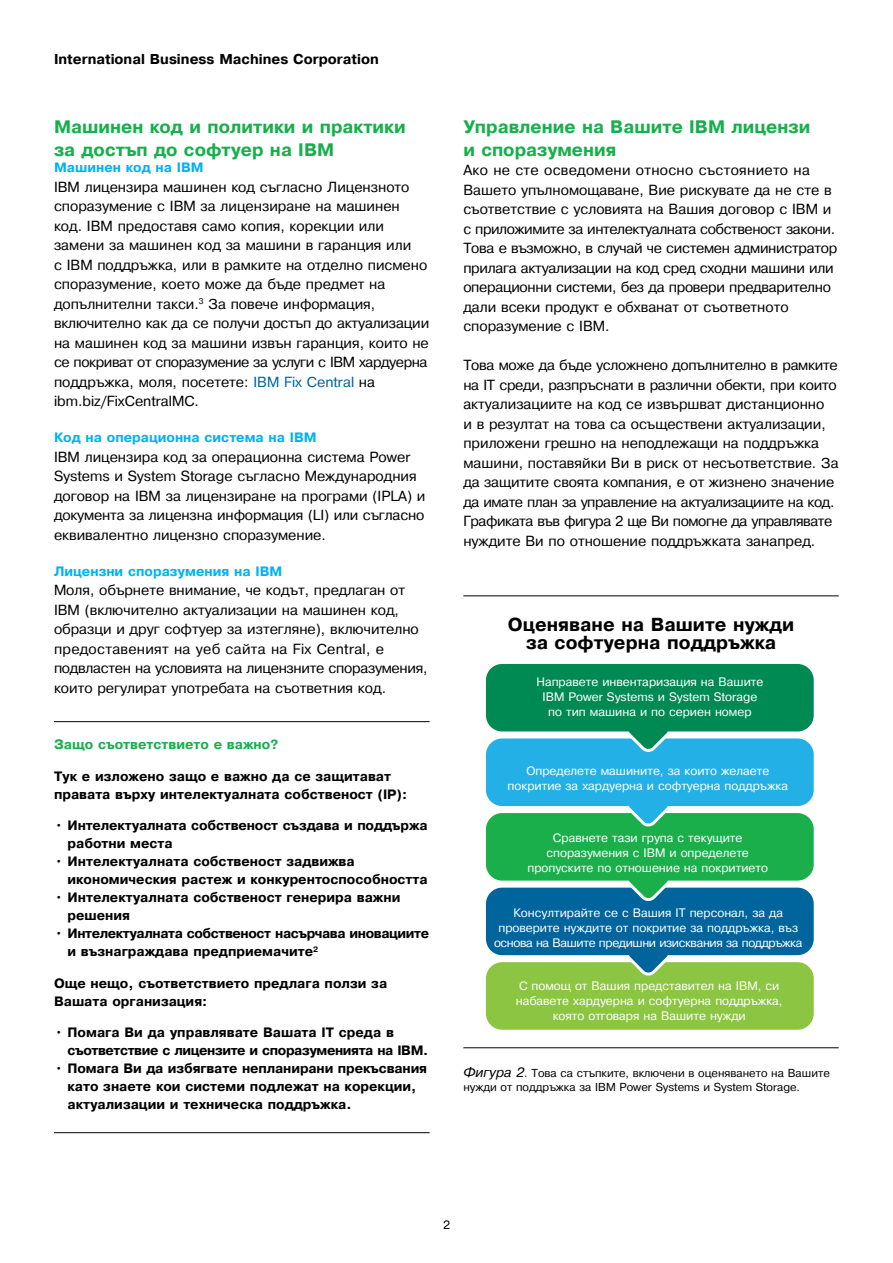
<style>
.page{position:relative;width:893px;height:1263px;background:#fff}
.page>*{position:absolute;margin:0;border:0;box-sizing:border-box;transform-origin:0 0}
.t1{font:18.75px/18px "Pragmatica Bold Cyrillic";color:#000;text-align:center}
.t2{font:18px/22.5px "Pragmatica Bold Cyrillic";color:#16af4b}
.t3{font:14.25px/19.5px "Pragmatica Plain";color:#000}
.t4{font:14.25px/19.5px "Pragmatica Plain";letter-spacing:-.02em;color:#000}
.t5{font:14.25px "Pragmatica Bold Cyrillic";color:#000}
.t6{font:13.5px/18px "Pragmatica Bold Cyrillic";color:#000}
.t7{font:13.5px/18px "Pragmatica Bold Cyrillic";letter-spacing:-.03em;color:#000}
.t8{font:13.5px "Pragmatica Bold Cyrillic";color:#00b3ef}
.t9{font:13.5px "Pragmatica Bold Cyrillic";color:#16af4b}
.t10{font:12px/15px "Pragmatica Plain";color:#fff;text-align:center}
.t11{font:12px "Pragmatica Plain";color:#000}
.t12{font:11.25px/13.5px "Pragmatica Plain";color:#000}
.s1{color:#00649d}
.s2{font-family:"Pragmatica Italic Cyrillic";font-size:13.5px}
</style>
<div class="page">
<hr style="left:463px;top:595px;width:376px;height:1px;background:#000">
<div style="left:486px;top:962px;width:328px;height:68px;background:#8cc541;border-radius:16px"></div>
<svg style="left:622px;top:955px;width:53px;height:21px"></svg>
<div style="left:486px;top:888px;width:328px;height:67px;background:#01659d;border-radius:16px"></div>
<svg style="left:622px;top:881px;width:53px;height:20px"></svg>
<div style="left:486px;top:813px;width:328px;height:68px;background:#1aaf4b;border-radius:16px"></div>
<svg style="left:622px;top:806px;width:53px;height:21px"></svg>
<div style="left:486px;top:738px;width:328px;height:68px;background:#22b0e6;border-radius:16px"></div>
<svg style="left:622px;top:731px;width:53px;height:21px"></svg>
<div style="left:486px;top:664px;width:328px;height:67px;background:#008a53;border-radius:16px"></div>
<hr style="left:463px;top:1047px;width:376px;height:1px;background:#000">
<hr style="left:54px;top:721px;width:376px;height:1px;background:#000">
<hr style="left:54px;top:1132px;width:376px;height:1px;background:#000">
<p class="t5" style="left:54px;top:52px;width:326px">International Business Machines Corporation</p>
<p class="t2" style="left:54px;top:116px;width:353px">Машинен код и политики и практики за достъп до софтуер на IBM</p>
<p class="t8" style="left:54px;top:160px;width:151px">Машинен код на IBM</p>
<p class="t3" style="left:54px;top:177px;width:377px">IBM лицензира машинен код съгласно Лицензното споразумение с IBM за лицензиране на машинен код. IBM предоставя само копия, корекции или замени за машинен код за машини в гаранция или<br>с IBM поддръжка, или в рамките на отделно писмено споразумение, което може да бъде предмет на допълнителни такси.<sup>3</sup> За повече информация, включително как да се получи достъп до актуализации на машинен код за машини извън гаранция, които не се покриват от споразумение за услуги с IBM хардуерна поддръжка, моля, посетете: <span class="s1">IBM Fix Central</span> на ibm.biz/FixCentralMC.</p>
<p class="t8" style="left:54px;top:430px;width:264px">Код на операционна система на IBM</p>
<p class="t3" style="left:54px;top:447px;width:373px">IBM лицензира код за операционна система Power Systems и System Storage съгласно Международния договор на IBM за лицензиране на програми (IPLA) и документа за лицензна информация (LI) или съгласно еквивалентно лицензно споразумение.</p>
<p class="t8" style="left:54px;top:564px;width:230px">Лицензни споразумения на IBM</p>
<p class="t3" style="left:54px;top:581px;width:375px">Моля, обърнете внимание, че кодът, предлаган от IBM (включително актуализации на машинен код, образци и друг софтуер за изтегляне), включително предоставеният на уеб сайта на Fix Central, е подвластен на условията на лицензните споразумения, които регулират употребата на съответния код.</p>
<p class="t9" style="left:54px;top:737px;width:226px">Защо съответствието е важно?</p>
<p class="t6" style="left:54px;top:767px;width:355px">Тук е изложено защо е важно да се защитават правата върху интелектуалната собственост (IP):</p>
<p class="t6" style="left:67px;top:817px;width:362px;text-indent:-14px">• Интелектуалната собственост създава и поддържа работни места</p>
<p class="t6" style="left:67px;top:853px;width:362px;text-indent:-14px">• Интелектуалната собственост задвижва икономическия растеж и конкурентоспособността</p>
<p class="t6" style="left:67px;top:889px;width:334px;text-indent:-14px">• Интелектуалната собственост генерира важни решения</p>
<p class="t7" style="left:67px;top:925px;width:363px;text-indent:-14px">• Интелектуалната собственост насърчава иновациите и възнаграждава предприемачите<sup>2</sup></p>
<p class="t6" style="left:54px;top:974px;width:335px">Още нещо, съответствието предлага ползи за<br>Вашата организация:</p>
<p class="t7" style="left:67px;top:1024px;width:362px;text-indent:-14px">• Помага Ви да управлявате Вашата IT среда в съответствие с лицензите и споразуменията на IBM.</p>
<p class="t6" style="left:67px;top:1060px;width:361px;text-indent:-14px">• Помага Ви да избягвате непланирани прекъсвания като знаете кои системи подлежат на корекции, актуализации и техническа поддръжка.</p>
<p class="t2" style="left:463px;top:116px;width:348px">Управление на Вашите IBM лицензи и споразумения</p>
<p class="t4" style="left:463px;top:161px;width:375px">Ако не сте осведомени относно състоянието на Вашето упълномощаване, Вие рискувате да не сте в съответствие с условията на Вашия договор с IBM и с приложимите за интелектуалната собственост закони.<br>Това е възможно, в случай че системен администратор прилага актуализации на код сред сходни машини или операционни системи, без да провери предварително дали всеки продукт е обхванат от съответното споразумение с IBM.</p>
<p class="t3" style="left:463px;top:356px;width:377px">Това може да бъде усложнено допълнително в рамките на IT среди, разпръснати в различни обекти, при които актуализациите на код се извършват дистанционно<br>и в резултат на това са осъществени актуализации, приложени грешно на неподлежащи на поддръжка машини, поставяйки Ви в риск от несъответствие. За да защитите своята компания, е от жизнено значение да имате план за управление на актуализациите на код.<br>Графиката във фигура 2 ще Ви помогне да управлявате нуждите Ви по отношение поддръжката занапред.</p>
<h1 class="t1" style="left:508px;top:616px;width:288px">Оценяване на Вашите нужди за софтуерна поддръжка</h1>
<p class="t10" style="left:536px;top:674px;width:228px">Направете инвентаризация на Вашите<br>IBM Power Systems и System Storage по тип машина и по сериен номер</p>
<p class="t10" style="left:508px;top:763px;width:282px">Определете машините, за които желаете покритие за хардуерна и софтуерна поддръжка</p>
<p class="t10" style="left:527px;top:830px;width:242px">Сравнете тази група с текущите споразумения с IBM и определете пропуските по отношение на покритието</p>
<p class="t10" style="left:494px;top:905px;width:310px">Консултирайте се с Вашия IT персонал, за да проверите нуждите от покритие за поддръжка, въз основа на Вашите предишни изисквания за поддръжка</p>
<p class="t10" style="left:516px;top:979px;width:268px">С помощ от Вашия представител на IBM, си набавете хардуерна и софтуерна поддръжка, която отговаря на Вашите нужди</p>
<p class="t12" style="left:463px;top:1067px;width:368px"><span class="s2">Фигура 2</span>. Това са стъпките, включени в оценяването на Вашите нужди от поддръжка за IBM Power Systems и System Storage.</p>
<p class="t11" style="left:443px;top:1218px;width:8px">2</p>
</div>
